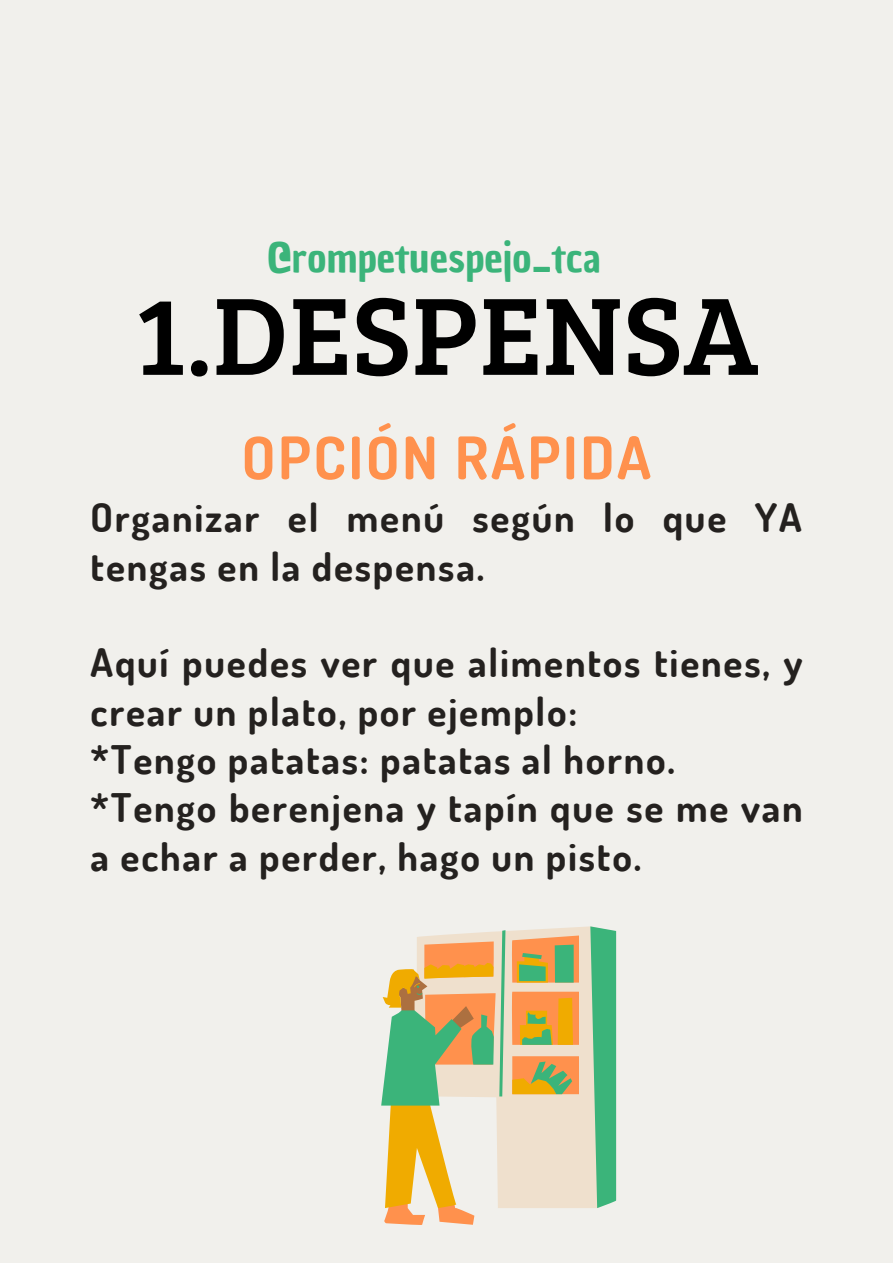
<style>
.page{position:relative;width:893px;height:1264px;background:#fff}
.page>*{position:absolute;margin:0;border:0;box-sizing:border-box;transform-origin:0 0}
.t1{font:113.7px "Bree Serif";letter-spacing:.005em;color:#000}
.t2{font:700 58.8px "Dosis";letter-spacing:.045em;color:#ff914d}
.t3{font:41.4px "Chau Philomene One";color:#3bb47a}
.t4{font:700 39.3px/48.3px "Dosis";letter-spacing:.045em;color:#24211f}
</style>
<div class="page">
<div style="left:0;top:0;width:892px;height:1262px;background:#f1f0ec"></div>
<svg style="left:384px;top:1208px;width:91px;height:17px;fill:#ff914d"></svg>
<svg style="left:381px;top:926px;width:235px;height:282px"></svg>
<p class="t3" style="left:267px;top:229px;width:335px">@rompetuespejo_tca</p>
<h1 class="t1" style="left:134px;top:252px;width:625px">1.DESPENSA</h1>
<h2 class="t2" style="left:242px;top:419px;width:410px">OPCIÓN RÁPIDA</h2>
<p class="t4" style="left:91px;top:492px;width:712px">Organizar el menú según lo que YA tengas en la despensa.</p>
<p class="t4" style="left:91px;top:637px;width:713px">Aquí puedes ver que alimentos tienes, y crear un plato, por ejemplo:<br>*Tengo patatas: patatas al horno. *Tengo berenjena y tapín que se me van a echar a perder, hago un pisto.</p>
</div>
